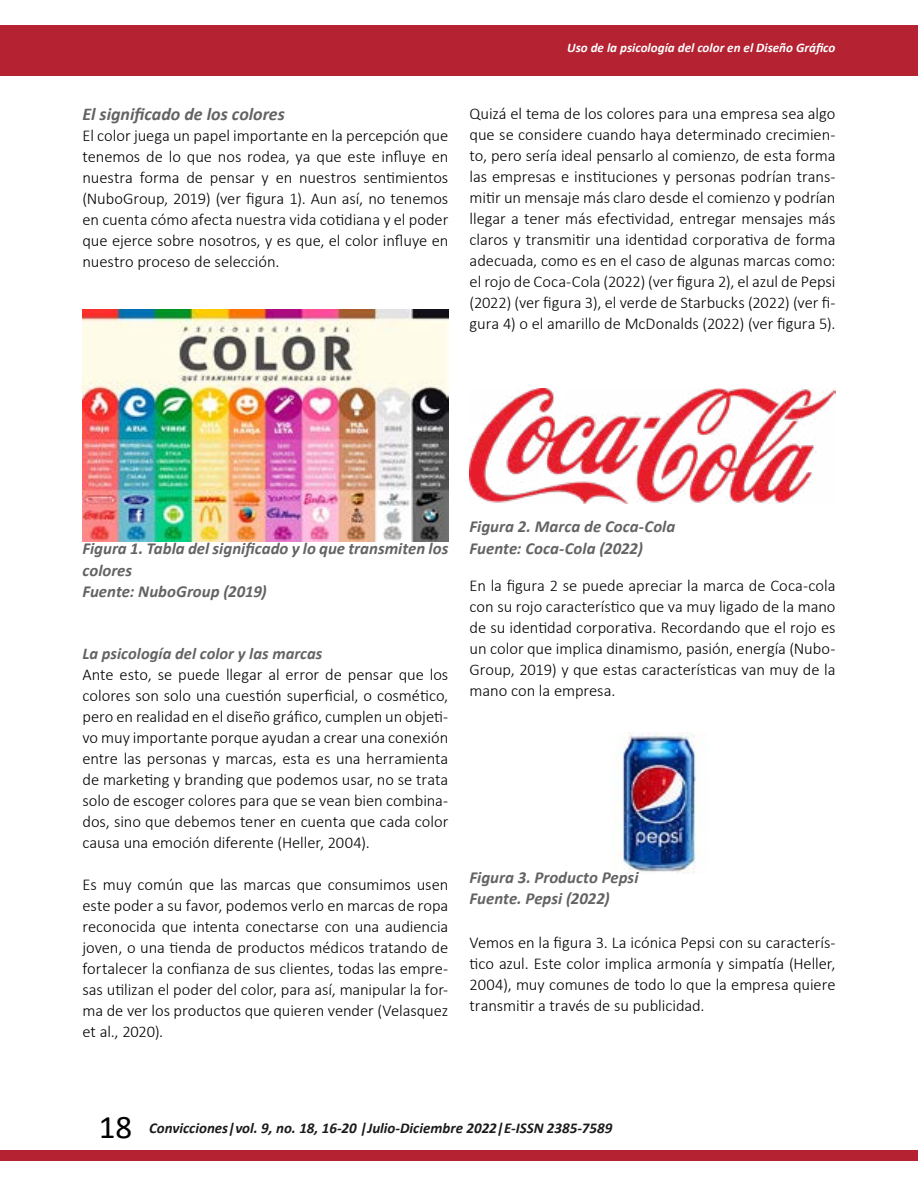
<style>
.page{position:relative;width:918px;height:1188px;background:#fff}
.page>*{position:absolute;margin:0;border:0;box-sizing:border-box;transform-origin:0 0}
.t1{font:italic 700 18px "Calibri";color:#646363}
.t2{font:italic 700 16.8px/21.5px "Calibri";color:#646363}
.t3{font:300 16.5px/21px "Calibri";letter-spacing:-.005em;color:#000;text-align:justify}
.t4{font:italic 700 16.5px "Calibri";letter-spacing:.005em;color:#646363}
.t5{font:italic 700 15px "Calibri";color:#000}
.t6{font:italic 700 13.05px "Calibri";color:#fff}
.s1{font-weight:400;font-style:normal;font-size:33px}
</style>
<div class="page">
<div style="left:0;top:25px;width:918px;height:51px;background:#b52232"></div>
<div style="left:0;top:1150px;width:918px;height:10px;background:#b52232"></div>
<img style="left:82px;top:309px;width:366px;height:232px">
<img style="left:470px;top:389px;width:366px;height:114px">
<img style="left:620px;top:732px;width:80px;height:142px">
<p class="t1" style="left:82px;top:101px;width:204px">El significado de los colores</p>
<p class="t3" style="left:82px;top:125px;width:367px">El color juega un papel importante en la percepción que tenemos de lo que nos rodea, ya que este influye en nuestra forma de pensar y en nuestros sentimientos (NuboGroup, 2019) (ver figura 1). Aun así, no tenemos en cuenta cómo afecta nuestra vida cotidiana y el poder que ejerce sobre nosotros, y es que, el color influye en nuestro proceso de selección.</p>
<p class="t6" style="left:567px;top:39px;width:270px">Uso de la psicología del color en el Diseño Gráfico</p>
<p class="t3" style="left:470px;top:103px;width:367px">Quizá el tema de los colores para una empresa sea algo que se considere cuando haya determinado crecimien&shy;to, pero sería ideal pensarlo al comienzo, de esta forma las empresas e instituciones y personas podrían trans&shy;mitir un mensaje más claro desde el comienzo y podrían llegar a tener más efectividad, entregar mensajes más claros y transmitir una identidad corporativa de forma adecuada, como es en el caso de algunas marcas como: el rojo de Coca-Cola (2022) (ver figura 2), el azul de Pepsi (2022) (ver figura 3), el verde de Starbucks (2022) (ver fi&shy;gura 4) o el amarillo de McDonalds (2022) (ver figura 5).</p>
<p class="t2" style="left:82px;top:537px;width:367px">Figura 1. Tabla del significado y lo que transmiten los colores<br>Fuente: NuboGroup (2019)</p>
<p class="t4" style="left:82px;top:642px;width:241px">La psicología del color y las marcas</p>
<p class="t3" style="left:82px;top:664px;width:367px">Ante esto, se puede llegar al error de pensar que los colores son solo una cuestión superficial, o cosmético, pero en realidad en el diseño gráfico, cumplen un objeti&shy;vo muy importante porque ayudan a crear una conexión entre las personas y marcas, esta es una herramienta de marketing y branding que podemos usar, no se trata solo de escoger colores para que se vean bien combina&shy;dos, sino que debemos tener en cuenta que cada color causa una emoción diferente (Heller, 2004).</p>
<p class="t3" style="left:82px;top:874px;width:367px">Es muy común que las marcas que consumimos usen este poder a su favor, podemos verlo en marcas de ropa reconocida que intenta conectarse con una audiencia joven, o una tienda de productos médicos tratando de fortalecer la confianza de sus clientes, todas las empre&shy;sas utilizan el poder del color, para así, manipular la for&shy;ma de ver los productos que quieren vender (Velasquez et al., 2020).</p>
<p class="t2" style="left:470px;top:515px;width:207px">Figura 2. Marca de Coca-Cola<br>Fuente: Coca-Cola (2022)</p>
<p class="t3" style="left:470px;top:575px;width:367px">En la figura 2 se puede apreciar la marca de Coca-cola con su rojo característico que va muy ligado de la mano de su identidad corporativa. Recordando que el rojo es un color que implica dinamismo, pasión, energía (Nubo-Group, 2019) y que estas características van muy de la mano con la empresa.</p>
<p class="t2" style="left:470px;top:866px;width:170px">Figura 3. Producto Pepsi<br>Fuente. Pepsi (2022)</p>
<p class="t3" style="left:470px;top:932px;width:367px">Vemos en la figura 3. La icónica Pepsi con su caracterís&shy;tico azul. Este color implica armonía y simpatía (Heller, 2004), muy comunes de todo lo que la empresa quiere transmitir a través de su publicidad.</p>
<p class="t5" style="left:99px;top:1118px;width:515px"><span class="s1">18</span> Convicciones|vol. 9, no. 18, 16-20 |Julio-Diciembre 2022|E-ISSN 2385-7589</p>
</div>
